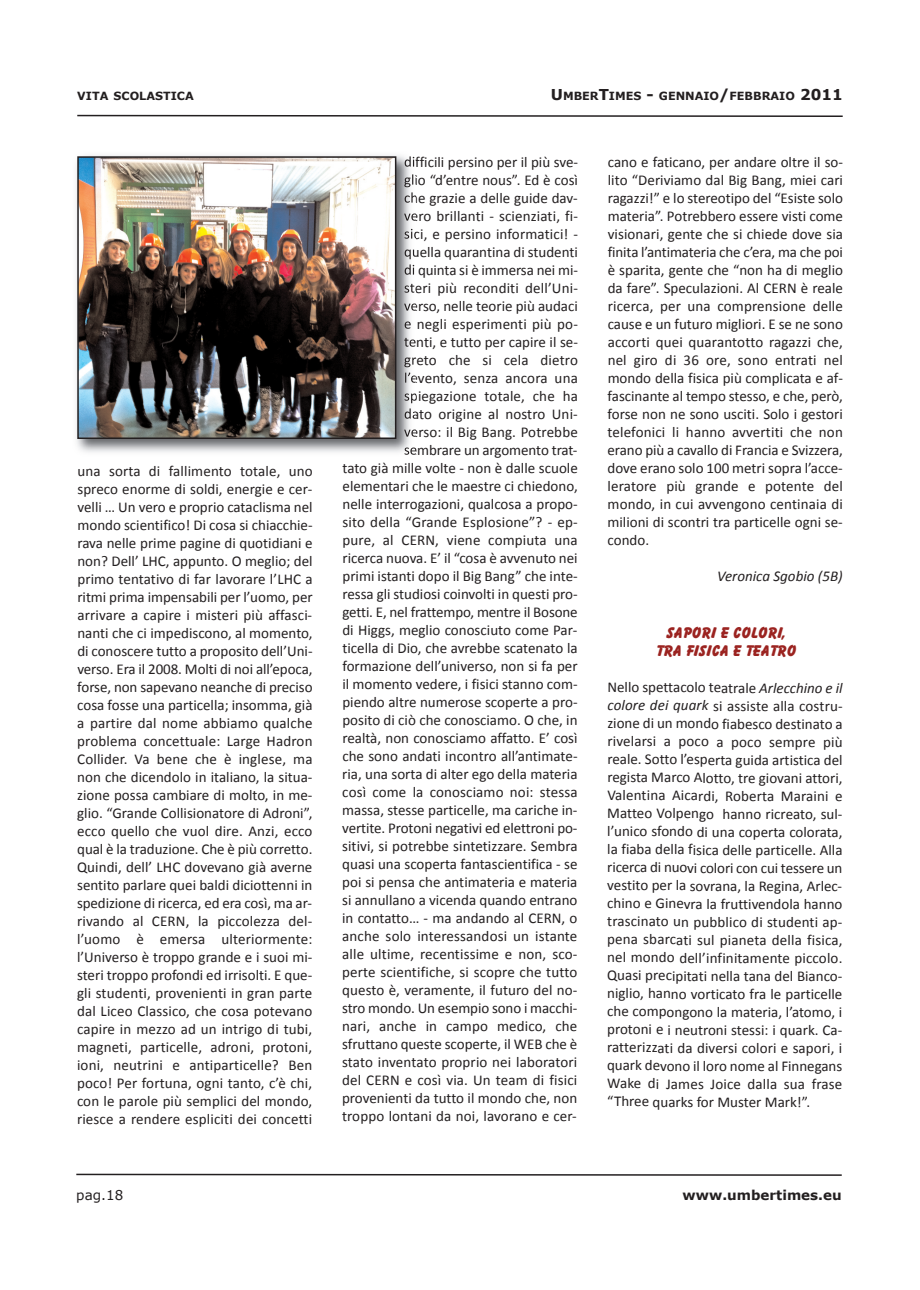
<style>
.page{position:relative;width:920px;height:1290px;background:#fff}
.page>*{position:absolute;margin:0;border:0;box-sizing:border-box;transform-origin:0 0}
.t1{font:15px/18px "Calibri";color:#231f20;text-align:justify}
.t2{font:15px/18px "Balloonist SF Bold";color:#9b2320;text-align:center}
.t3{font:italic 15px "Calibri";color:#231f20}
.t4{font:700 13.5px "Verdana";color:#231f20}
.t5{font:13.5px "Verdana";color:#231f20}
.t6{font:700 11.25px "Verdana";color:#231f20}
.s1{font-size:15px}
.s2{font-style:italic}
</style>
<div class="page">
<svg style="left:77px;top:114px;width:766px;height:3px"></svg>
<svg style="left:76px;top:1173px;width:766px;height:3px"></svg>
<img style="left:76px;top:155px;width:337px;height:300px">
<svg style="left:405px;top:156px;width:11px;height:11px"></svg>
<svg style="left:404px;top:174px;width:12px;height:29px"></svg>
<svg style="left:404px;top:213px;width:12px;height:8px"></svg>
<svg style="left:405px;top:229px;width:11px;height:10px"></svg>
<svg style="left:405px;top:249px;width:11px;height:26px"></svg>
<svg style="left:405px;top:284px;width:11px;height:9px"></svg>
<svg style="left:404px;top:303px;width:12px;height:8px"></svg>
<svg style="left:405px;top:321px;width:7px;height:8px"></svg>
<svg style="left:404px;top:338px;width:12px;height:9px"></svg>
<svg style="left:404px;top:357px;width:12px;height:26px"></svg>
<svg style="left:405px;top:392px;width:11px;height:27px"></svg>
<svg style="left:404px;top:429px;width:12px;height:8px"></svg>
<svg style="left:405px;top:447px;width:11px;height:8px"></svg>
<img style="left:80px;top:159px;width:313px;height:277px">
<div style="left:77px;top:156px;width:319px;height:283px;border:2px solid #231f20"></div>
<p class="t6" style="left:77px;top:88px;width:118px">VITA SCOLASTICA</p>
<p class="t6" style="left:551px;top:89px;width:293px"><span class="s1">U</span>MBER<span class="s1">T</span>IMES <span class="s1">-</span> GENNAIO<span class="s1">/</span>FEBBRAIO <span class="s1">2011</span></p>
<p class="t1" style="left:77px;top:463px;width:237px">una sorta di fallimento totale, uno spreco enorme di soldi, energie e cer&shy;velli … Un vero e proprio cataclisma nel mondo scientifico! Di cosa si chiacchie&shy;rava nelle prime pagine di quotidiani e non? Dell’ LHC, appunto. O meglio; del primo tentativo di far lavorare l’LHC a ritmi prima impensabili per l’uomo, per arrivare a capire i misteri più affasci&shy;nanti che ci impediscono, al momento, di conoscere tutto a proposito dell’Uni&shy;verso. Era il 2008. Molti di noi all’epoca, forse, non sapevano neanche di preciso cosa fosse una particella; insomma, già a partire dal nome abbiamo qualche problema concettuale: Large Hadron Collider. Va bene che è inglese, ma non che dicendolo in italiano, la situa&shy;zione possa cambiare di molto, in me&shy;glio. “Grande Collisionatore di Adroni”, ecco quello che vuol dire. Anzi, ecco qual è la traduzione. Che è più corretto.<br>Quindi, dell’ LHC dovevano già averne sentito parlare quei baldi diciottenni in spedizione di ricerca, ed era così, ma ar&shy;rivando al CERN, la piccolezza del&shy;l’uomo è emersa ulteriormente: l’Universo è troppo grande e i suoi mi&shy;steri troppo profondi ed irrisolti. E que&shy;gli studenti, provenienti in gran parte dal Liceo Classico, che cosa potevano capire in mezzo ad un intrigo di tubi, magneti, particelle, adroni, protoni, ioni, neutrini e antiparticelle? Ben poco! Per fortuna, ogni tanto, c’è chi, con le parole più semplici del mondo, riesce a rendere espliciti dei concetti</p>
<p class="t1" style="left:342px;top:154px;width:238px;text-align:right">difficili persino per il più sve-<br>glio “d’entre nous”. Ed è così<br>che grazie a delle guide dav-<br>vero brillanti - scienziati, fi-<br>sici, e persino informatici! -<br>quella quarantina di studenti<br>di quinta si è immersa nei mi-<br>steri più reconditi dell’Uni-<br>verso, nelle teorie più audaci<br>e negli esperimenti più po-<br>tenti, e tutto per capire il se-<br>greto che si cela dietro<br>l’evento, senza ancora una spiegazione totale, che ha<br>dato origine al nostro Uni-<br>verso: il Big Bang. Potrebbe<br>sembrare un argomento trat-<br>tato già mille volte - non è dalle scuole elementari che le maestre ci chiedono, nelle interrogazioni, qualcosa a propo&shy;sito della “Grande Esplosione”? - ep&shy;pure, al CERN, viene compiuta una ricerca nuova. E’ il “cosa è avvenuto nei primi istanti dopo il Big Bang” che inte&shy;ressa gli studiosi coinvolti in questi pro&shy;getti. E, nel frattempo, mentre il Bosone di Higgs, meglio conosciuto come Par&shy;ticella di Dio, che avrebbe scatenato la formazione dell’universo, non si fa per il momento vedere, i fisici stanno com&shy;piendo altre numerose scoperte a pro&shy;posito di ciò che conosciamo. O che, in realtà, non conosciamo affatto. E’ così che sono andati incontro all’antimate&shy;ria, una sorta di alter ego della materia così come la conosciamo noi: stessa massa, stesse particelle, ma cariche in&shy;vertite. Protoni negativi ed elettroni po&shy;sitivi, si potrebbe sintetizzare. Sembra quasi una scoperta fantascientifica - se poi si pensa che antimateria e materia si annullano a vicenda quando entrano in contatto… - ma andando al CERN, o anche solo interessandosi un istante alle ultime, recentissime e non, sco&shy;perte scientifiche, si scopre che tutto questo è, veramente, il futuro del no&shy;stro mondo. Un esempio sono i macchi&shy;nari, anche in campo medico, che sfruttano queste scoperte, il WEB che è stato inventato proprio nei laboratori del CERN e così via. Un team di fisici provenienti da tutto il mondo che, non troppo lontani da noi, lavorano e cer-</p>
<p class="t1" style="left:607px;top:154px;width:237px">cano e faticano, per andare oltre il so&shy;lito “Deriviamo dal Big Bang, miei cari ragazzi!” e lo stereotipo del “Esiste solo materia”. Potrebbero essere visti come visionari, gente che si chiede dove sia finita l’antimateria che c’era, ma che poi è sparita, gente che “non ha di meglio da fare”. Speculazioni. Al CERN è reale ricerca, per una comprensione delle cause e un futuro migliori. E se ne sono accorti quei quarantotto ragazzi che, nel giro di 36 ore, sono entrati nel mondo della fisica più complicata e af&shy;fascinante al tempo stesso, e che, però, forse non ne sono usciti. Solo i gestori telefonici li hanno avvertiti che non erano più a cavallo di Francia e Svizzera, dove erano solo 100 metri sopra l’acce&shy;leratore più grande e potente del mondo, in cui avvengono centinaia di milioni di scontri tra particelle ogni se&shy;condo.</p>
<p class="t3" style="left:717px;top:570px;width:127px">Veronica Sgobio (5B)</p>
<p class="t2" style="left:655px;top:625px;width:141px">SAPORI E COLORI,<br>TRA FISICA E TEATRO</p>
<p class="t1" style="left:607px;top:680px;width:237px">Nello spettacolo teatrale <span class="s2">Arlecchino e il colore dei quark</span> si assiste alla costru&shy;zione di un mondo fiabesco destinato a rivelarsi a poco a poco sempre più reale. Sotto l’esperta guida artistica del regista Marco Alotto, tre giovani attori, Valentina Aicardi, Roberta Maraini e Matteo Volpengo hanno ricreato, sul&shy;l’unico sfondo di una coperta colorata, la fiaba della fisica delle particelle. Alla ricerca di nuovi colori con cui tessere un vestito per la sovrana, la Regina, Arlec&shy;chino e Ginevra la fruttivendola hanno trascinato un pubblico di studenti ap&shy;pena sbarcati sul pianeta della fisica, nel mondo dell’infinitamente piccolo.<br>Quasi precipitati nella tana del Bianco&shy;niglio, hanno vorticato fra le particelle che compongono la materia, l’atomo, i protoni e i neutroni stessi: i quark. Ca&shy;ratterizzati da diversi colori e sapori, i quark devono il loro nome al Finnegans Wake di James Joice dalla sua frase “Three quarks for Muster Mark!”.</p>
<p class="t5" style="left:76px;top:1186px;width:49px">pag.18</p>
<p class="t4" style="left:683px;top:1187px;width:161px">WWW.UMBERTIMES.EU</p>
</div>
